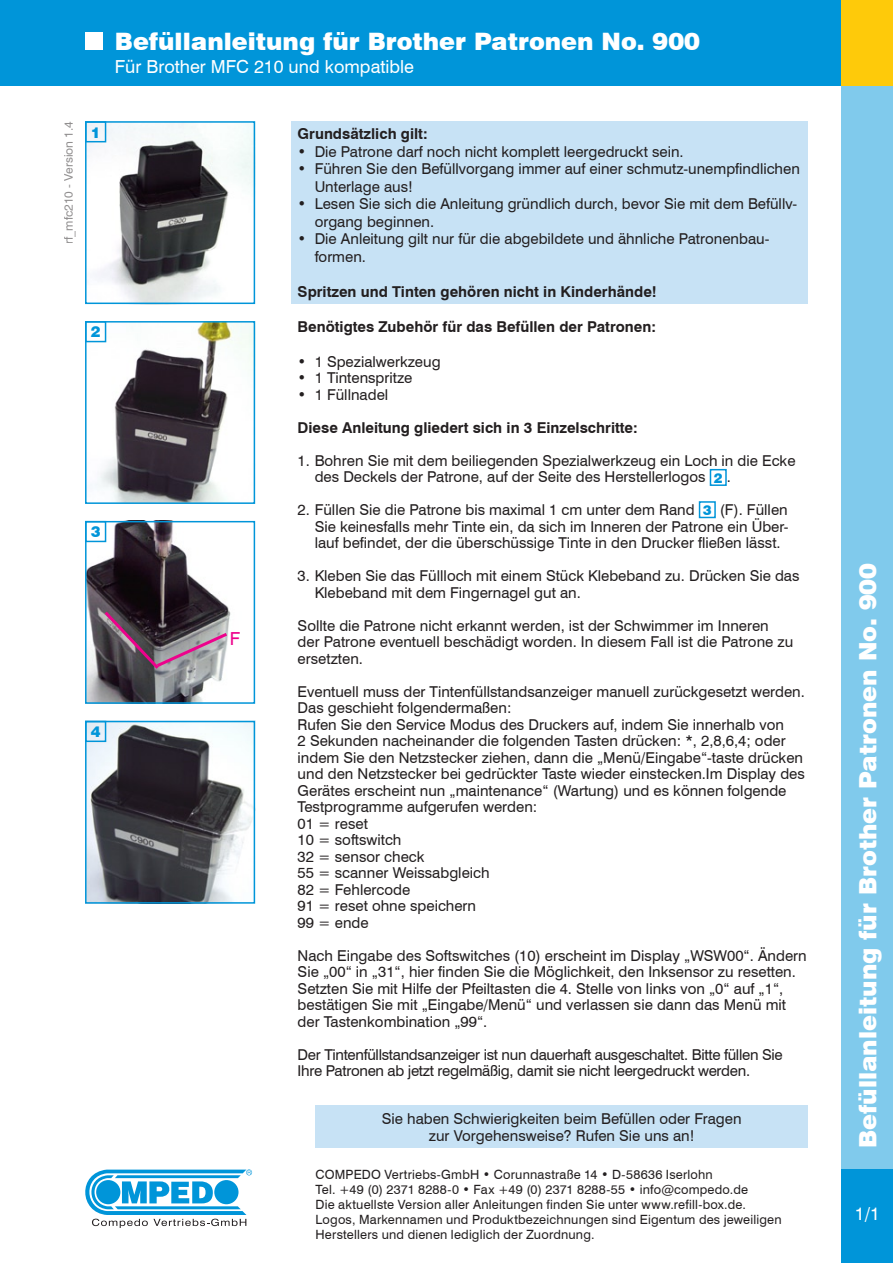
<style>
.page{position:relative;width:893px;height:1263px;background:#fff}
.page>*{position:absolute;margin:0;border:0;box-sizing:border-box;transform-origin:0 0}
.t1{font:900 24px "Swiss 721 BT";color:#fff}
.t2{font:18px "Swiss 721 BT";color:#fff}
.t3{font:18px "Swiss 721 BT";color:#ed028c}
.t4{font:15px/16.5px "Swiss 721 BT";color:#231f20}
.t5{font:700 15px "Swiss 721 BT";color:#231f20}
.t6{font:15px/16.5px "Swiss 721 BT";letter-spacing:-.02em;color:#231f20}
.t7{font:900 15px "Swiss 721 BT";color:#0095d9}
.t8{font:12.75px/15px "Swiss 721 BT";letter-spacing:.015em;color:#231f20}
.t9{font:12px "Swiss 721 BT";color:#231f20}
.s1{font-weight:900;font-size:13.5px;color:#0095d9}
</style>
<div class="page">
<div style="left:0;top:0;width:842px;height:85px;background:#0095d9"></div>
<div style="left:842px;top:85px;width:51px;height:1084px;background:#80caec"></div>
<div style="left:842px;top:0;width:51px;height:85px;background:#feca0a"></div>
<div style="left:842px;top:1169px;width:51px;height:94px;background:#0095d9"></div>
<svg style="left:85px;top:1169px;width:167px;height:59px"></svg>
<div style="left:315px;top:1106px;width:493px;height:42px;background:#c7e2f5"></div>
<div style="left:291px;top:121px;width:517px;height:183px;background:#c7e2f5"></div>
<div style="left:710px;top:469px;width:17px;height:17px;border:2px solid #0095d9"></div>
<div style="left:699px;top:501px;width:17px;height:17px;border:2px solid #0095d9"></div>
<div style="left:85px;top:33px;width:17px;height:17px;background:#fff"></div>
<img style="left:88px;top:324px;width:164px;height:177px">
<div style="left:85px;top:321px;width:170px;height:183px;border:2px solid #0095d9"></div>
<img style="left:88px;top:524px;width:143px;height:177px">
<div style="left:85px;top:521px;width:170px;height:183px;border:2px solid #0095d9"></div>
<img style="left:88px;top:724px;width:164px;height:177px">
<div style="left:85px;top:721px;width:170px;height:183px;border:2px solid #0095d9"></div>
<img style="left:88px;top:124px;width:164px;height:177px">
<div style="left:85px;top:121px;width:170px;height:183px;border:2px solid #0095d9"></div>
<div style="left:85px;top:121px;width:21px;height:21px;border:2px solid #0095d9"></div>
<div style="left:85px;top:321px;width:21px;height:21px;border:2px solid #0095d9"></div>
<div style="left:85px;top:521px;width:21px;height:21px;border:2px solid #0095d9"></div>
<div style="left:85px;top:721px;width:21px;height:21px;border:2px solid #0095d9"></div>
<svg style="left:101px;top:608px;width:129px;height:64px;background:#6c5c67"></svg>
<h1 class="t1" style="left:115px;top:27px;width:587px">Befüllanleitung für Brother Patronen No. 900</h1>
<p class="t2" style="left:115px;top:56px;width:301px">Für Brother MFC 210 und kompatible</p>
<p class="t9" style="left:61px;top:244px;width:124px;rotate:-90deg">rf_mfc210 - Version 1.4</p>
<p class="t7" style="left:91px;top:123px;width:11px">1</p>
<p class="t7" style="left:91px;top:323px;width:11px">2</p>
<p class="t7" style="left:91px;top:523px;width:11px">3</p>
<p class="t7" style="left:91px;top:723px;width:11px">4</p>
<p class="t3" style="left:230px;top:627px;width:12px">F</p>
<p class="t5" style="left:298px;top:125px;width:132px">Grundsätzlich gilt:</p>
<p class="t4" style="left:315px;top:142px;width:487px;line-height:17.5px">Die Patrone darf noch nicht komplett leergedruckt sein.<br>Führen Sie den Befüllvorgang immer auf einer schmutz-unempfindlichen Unterlage aus!<br>Lesen Sie sich die Anleitung gründlich durch, bevor Sie mit dem Befüllv&shy;organg beginnen.<br>Die Anleitung gilt nur für die abgebildete und ähnliche Patronenbau&shy;formen.</p>
<p class="t5" style="left:298px;top:282px;width:361px">Spritzen und Tinten gehören nicht in Kinderhände!</p>
<p class="t4" style="left:298px;top:142px;width:10px;line-height:17.5px">• •</p>
<p class="t4" style="left:298px;top:195px;width:10px">•</p>
<p class="t4" style="left:298px;top:231px;width:10px">•</p>
<p class="t5" style="left:298px;top:318px;width:360px">Benötigtes Zubehör für das Befüllen der Patronen:</p>
<p class="t4" style="left:315px;top:353px;width:127px">1 Spezialwerkzeug<br>1 Tintenspritze<br>1 Füllnadel</p>
<p class="t5" style="left:298px;top:418px;width:342px">Diese Anleitung gliedert sich in 3 Einzelschritte:</p>
<p class="t4" style="left:315px;top:452px;width:482px;text-indent:-17px">1. Bohren Sie mit dem beiliegenden Spezialwerkzeug ein Loch in die Ecke des Deckels der Patrone, auf der Seite des Herstellerlogos <span class="s1">2</span> .</p>
<p class="t4" style="left:315px;top:501px;width:475px;text-align:justify;text-indent:-17px">2. Füllen Sie die Patrone bis maximal 1 cm unter dem Rand <span class="s1">3</span> (F). Füllen Sie keinesfalls mehr Tinte ein, da sich im Inneren der Patrone ein Über&shy;lauf befindet, der die überschüssige Tinte in den Drucker fließen lässt.</p>
<p class="t4" style="left:315px;top:567px;width:486px;text-indent:-17px">3. Kleben Sie das Füllloch mit einem Stück Klebeband zu. Drücken Sie das<br>Klebeband mit dem Fingernagel gut an.</p>
<p class="t4" style="left:298px;top:617px;width:497px">Sollte die Patrone nicht erkannt werden, ist der Schwimmer im Inneren der Patrone eventuell beschädigt worden. In diesem Fall ist die Patrone zu ersetzten.</p>
<p class="t4" style="left:298px;top:683px;width:509px">Eventuell muss der Tintenfüllstandsanzeiger manuell zurückgesetzt werden.<br>Das geschieht folgendermaßen:<br>Rufen Sie den Service Modus des Druckers auf, indem Sie innerhalb von<br>2 Sekunden nacheinander die folgenden Tasten drücken: *, 2,8,6,4; oder indem Sie den Netzstecker ziehen, dann die „Menü/Eingabe“-taste drücken und den Netzstecker bei gedrückter Taste wieder einstecken.Im Display des Gerätes erscheint nun „maintenance“ (Wartung) und es können folgende Testprogramme aufgerufen werden:<br>01 = reset<br>10 = softswitch<br>32 = sensor check<br>55 = scanner Weissabgleich<br>82 = Fehlercode<br>91 = reset ohne speichern<br>99 = ende</p>
<p class="t4" style="left:298px;top:947px;width:511px">Nach Eingabe des Softswitches (10) erscheint im Display „WSW00“. Ändern Sie „00“ in „31“, hier finden Sie die Möglichkeit, den Inksensor zu resetten.<br>Setzten Sie mit Hilfe der Pfeiltasten die 4. Stelle von links von „0“ auf „1“, bestätigen Sie mit „Eingabe/Menü“ und verlassen sie dann das Menü mit der Tastenkombination „99“.</p>
<p class="t6" style="left:298px;top:1046px;width:486px">Der Tintenfüllstandsanzeiger ist nun dauerhaft ausgeschaltet. Bitte füllen Sie<br>Ihre Patronen ab jetzt regelmäßig, damit sie nicht leergedruckt werden.</p>
<p class="t4" style="left:298px;top:353px;width:10px;text-align:justify">• • •</p>
<p class="t4" style="left:382px;top:1111px;width:361px;text-align:center">Sie haben Schwierigkeiten beim Befüllen oder Fragen zur Vorgehensweise? Rufen Sie uns an!</p>
<p class="t8" style="left:315px;top:1167px;width:468px">COMPEDO Vertriebs-GmbH • Corunnastraße 14 • D-58636 Iserlohn<br>Tel. +49 (0) 2371 8288-0 • Fax +49 (0) 2371 8288-55 • info@compedo.de<br>Die aktuellste Version aller Anleitungen finden Sie unter www.refill-box.de.<br>Logos, Markennamen und Produktbezeichnungen sind Eigentum des jeweiligen Herstellers und dienen lediglich der Zuordnung.</p>
<h1 class="t1" style="left:853px;top:1148px;width:587px;rotate:-90deg">Befüllanleitung für Brother Patronen No. 900</h1>
<p class="t2" style="left:855px;top:1203px;width:27px">1/1</p>
</div>
